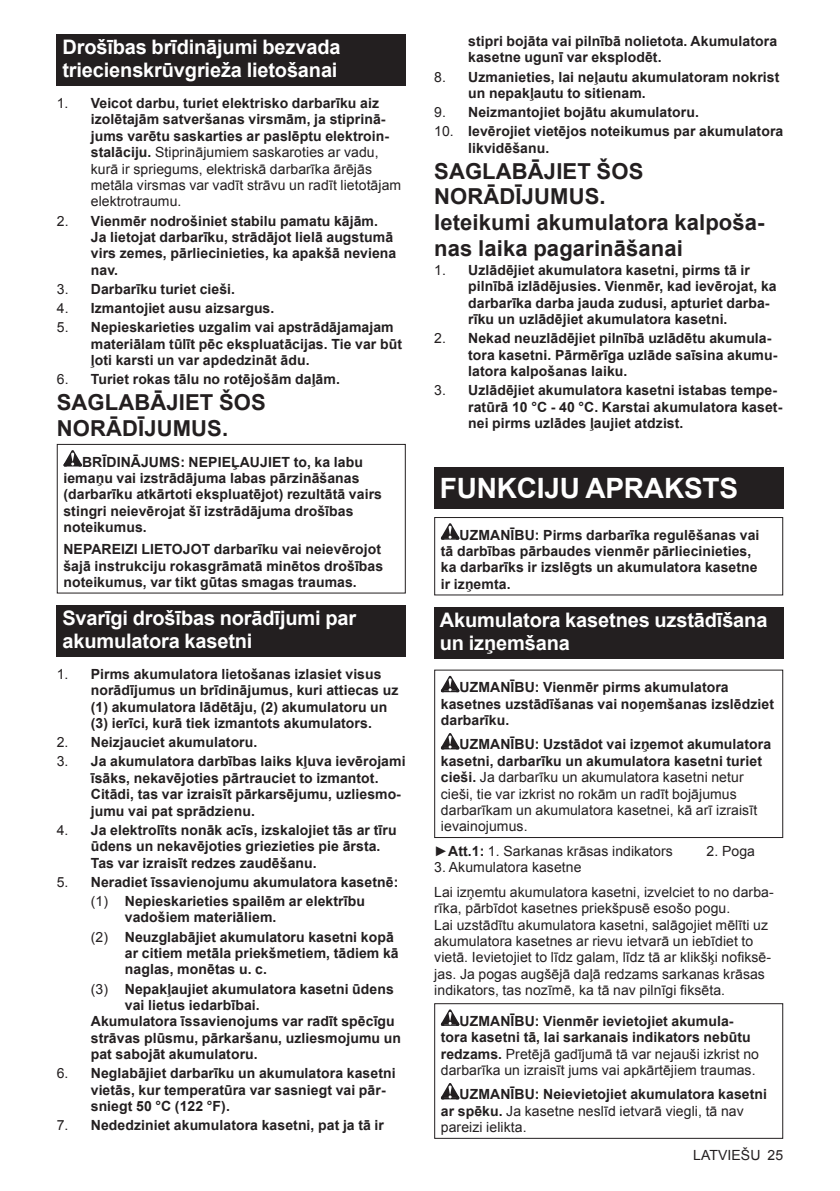
<style>
.page{position:relative;width:840px;height:1191px;background:#fff}
.page>*{position:absolute;margin:0;border:0;box-sizing:border-box;transform-origin:0 0}
.t1{font:700 28px "Arial";letter-spacing:-.01em;color:#fff}
.t2{font:700 22px/25.8px "Arial";letter-spacing:.005em;color:#231f20}
.t3{font:700 20px/23.4px "Arial";letter-spacing:-.01em;color:#fff}
.t4{font:700 14px/16.4px "Arial";letter-spacing:.005em;color:#231f20}
.t5{font:14px/16.4px "Arial";letter-spacing:.005em;color:#231f20}
.s1{font-weight:700}
.s2{font-weight:400}
</style>
<div class="page">
<div style="left:57px;top:34px;width:348px;height:52px;background:#231f20"></div>
<svg style="left:63px;top:450px;width:19px;height:16px"></svg>
<div style="left:57px;top:444px;width:348px;height:149px;border:1px solid #231f20"></div>
<div style="left:57px;top:605px;width:348px;height:52px;background:#231f20"></div>
<div style="left:434px;top:468px;width:348px;height:41px;background:#231f20"></div>
<svg style="left:440px;top:523px;width:19px;height:16px"></svg>
<div style="left:434px;top:517px;width:348px;height:78px;border:1px solid #231f20"></div>
<div style="left:434px;top:607px;width:348px;height:51px;background:#231f20"></div>
<svg style="left:440px;top:676px;width:19px;height:16px"></svg>
<svg style="left:440px;top:733px;width:19px;height:16px"></svg>
<div style="left:434px;top:669px;width:348px;height:169px;border:1px solid #231f20"></div>
<svg style="left:440px;top:1009px;width:19px;height:16px"></svg>
<svg style="left:440px;top:1083px;width:19px;height:16px"></svg>
<div style="left:434px;top:1003px;width:348px;height:135px;border:1px solid #231f20"></div>
<h3 class="t3" style="left:62px;top:36px;width:279px">Drošības brīdinājumi bezvada triecienskrūvgrieža lietošanai</h3>
<p class="t5" style="left:91px;top:95px;width:312px;text-indent:-34px">1. <span class="s1">Veicot darbu, turiet elektrisko darbarīku aiz izolētajām satveršanas virsmām, ja stiprinā&shy;jums varētu saskarties ar paslēptu elektroin&shy;stalāciju.</span> Stiprinājumiem saskaroties ar vadu, kurā ir spriegums, elektriskā darbarīka ārējās metāla virsmas var vadīt strāvu un radīt lietotājam elektrotraumu.</p>
<p class="t4" style="left:91px;top:213px;width:307px;text-indent:-34px"><span class="s2">2.</span> Vienmēr nodrošiniet stabilu pamatu kājām.<br>Ja lietojat darbarīku, strādājot lielā augstumā virs zemes, pārliecinieties, ka apakšā neviena nav.</p>
<p class="t4" style="left:57px;top:281px;width:180px"><span class="s2">3.</span> Darbarīku turiet cieši.</p>
<p class="t4" style="left:57px;top:300px;width:219px"><span class="s2">4.</span> Izmantojiet ausu aizsargus.</p>
<p class="t4" style="left:91px;top:320px;width:312px;text-indent:-34px"><span class="s2">5.</span> Nepieskarieties uzgalim vai apstrādājamajam materiālam tūlīt pēc ekspluatācijas. Tie var būt ļoti karsti un var apdedzināt ādu.</p>
<p class="t4" style="left:57px;top:371px;width:284px"><span class="s2">6.</span> Turiet rokas tālu no rotējošām daļām.</p>
<h2 class="t2" style="left:57px;top:390px;width:210px">SAGLABĀJIET ŠOS<br>NORĀDĪJUMUS.</h2>
<p class="t4" style="left:63px;top:454px;width:320px;text-indent:19px">BRĪDINĀJUMS: NEPIEĻAUJIET to, ka labu iemaņu vai izstrādājuma labas pārzināšanas (darbarīku atkārtoti ekspluatējot) rezultātā vairs stingri neievērojat šī izstrādājuma drošības noteikumus.</p>
<p class="t4" style="left:63px;top:541px;width:321px">NEPAREIZI LIETOJOT darbarīku vai neievērojot šajā instrukciju rokasgrāmatā minētos drošības noteikumus, var tikt gūtas smagas traumas.</p>
<h3 class="t3" style="left:62px;top:607px;width:295px">Svarīgi drošības norādījumi par akumulatora kasetni</h3>
<p class="t4" style="left:91px;top:666px;width:309px;text-indent:-34px"><span class="s2">1.</span> Pirms akumulatora lietošanas izlasiet visus norādījumus un brīdinājumus, kuri attiecas uz (1) akumulatora lādētāju, (2) akumulatoru un (3) ierīci, kurā tiek izmantots akumulators.</p>
<p class="t4" style="left:57px;top:734px;width:202px"><span class="s2">2.</span> Neizjauciet akumulatoru.</p>
<p class="t4" style="left:91px;top:753px;width:316px;text-indent:-34px"><span class="s2">3.</span> Ja akumulatora darbības laiks kļuva ievērojami īsāks, nekavējoties pārtrauciet to izmantot.<br>Citādi, tas var izraisīt pārkarsējumu, uzliesmo&shy;jumu vai pat sprādzienu.</p>
<p class="t4" style="left:91px;top:822px;width:307px;text-indent:-34px"><span class="s2">4.</span> Ja elektrolīts nonāk acīs, izskalojiet tās ar tīru ūdens un nekavējoties griezieties pie ārsta.<br>Tas var izraisīt redzes zaudēšanu.</p>
<p class="t4" style="left:57px;top:872px;width:343px;line-height:19.2px;text-align:center"><span class="s2">5.</span> Neradiet īssavienojumu akumulatora kasetnē: <span class="s2">(1)</span> Nepieskarieties spailēm ar elektrību</p>
<p class="t4" style="left:91px;top:908px;width:304px;line-height:19.2px;text-indent:34px">vadošiem materiāliem.<br><span class="s2">(2)</span> Neuzglabājiet akumulatoru kasetni kopā</p>
<p class="t4" style="left:125px;top:945px;width:275px">ar citiem metāla priekšmetiem, tādiem kā naglas, monētas u. c.</p>
<p class="t4" style="left:91px;top:981px;width:304px"><span class="s2">(3)</span> Nepakļaujiet akumulatora kasetni ūdens</p>
<p class="t4" style="left:125px;top:997px;width:136px">vai lietus iedarbībai.</p>
<p class="t4" style="left:91px;top:1013px;width:305px">Akumulatora īssavienojums var radīt spēcīgu</p>
<p class="t4" style="left:91px;top:1030px;width:311px">strāvas plūsmu, pārkaršanu, uzliesmojumu un</p>
<p class="t4" style="left:91px;top:1046px;width:168px">pat sabojāt akumulatoru.</p>
<p class="t4" style="left:91px;top:1065px;width:306px;text-indent:-34px"><span class="s2">6.</span> Neglabājiet darbarīku un akumulatora kasetni vietās, kur temperatūra var sasniegt vai pār&shy;sniegt 50 °C (122 °F).</p>
<p class="t4" style="left:57px;top:1117px;width:328px"><span class="s2">7.</span> Nededziniet akumulatora kasetni, pat ja tā ir</p>
<p class="t4" style="left:468px;top:33px;width:310px">stipri bojāta vai pilnībā nolietota. Akumulatora kasetne ugunī var eksplodēt.</p>
<p class="t4" style="left:468px;top:69px;width:312px;text-indent:-34px"><span class="s2">8.</span> Uzmanieties, lai neļautu akumulatoram nokrist un nepakļautu to sitienam.</p>
<p class="t4" style="left:434px;top:104px;width:266px"><span class="s2">9.</span> Neizmantojiet bojātu akumulatoru.</p>
<p class="t4" style="left:468px;top:124px;width:316px;text-indent:-34px"><span class="s2">10.</span> Ievērojiet vietējos noteikumus par akumulatora likvidēšanu.</p>
<h2 class="t2" style="left:434px;top:159px;width:332px">SAGLABĀJIET ŠOS<br>NORĀDĪJUMUS.<br>Ieteikumi akumulatora kalpoša&shy;nas laika pagarināšanai</h2>
<p class="t4" style="left:468px;top:262px;width:310px;text-indent:-34px"><span class="s2">1.</span> Uzlādējiet akumulatora kasetni, pirms tā ir pilnībā izlādējusies. Vienmēr, kad ievērojat, ka darbarīka darba jauda zudusi, apturiet darba&shy;rīku un uzlādējiet akumulatora kasetni.</p>
<p class="t4" style="left:468px;top:331px;width:310px;text-indent:-34px"><span class="s2">2.</span> Nekad neuzlādējiet pilnībā uzlādētu akumula&shy;tora kasetni. Pārmērīga uzlāde saīsina akumu&shy;latora kalpošanas laiku.</p>
<p class="t4" style="left:468px;top:383px;width:315px;text-indent:-34px"><span class="s2">3.</span> Uzlādējiet akumulatora kasetni istabas tempe&shy;ratūrā 10 °C - 40 °C. Karstai akumulatora kaset&shy;nei pirms uzlādes ļaujiet atdzist.</p>
<h1 class="t1" style="left:439px;top:469px;width:299px">FUNKCIJU APRAKSTS</h1>
<p class="t4" style="left:440px;top:527px;width:320px;text-indent:19px">UZMANĪBU: Pirms darbarīka regulēšanas vai tā darbības pārbaudes vienmēr pārliecinieties, ka darbarīks ir izslēgts un akumulatora kasetne ir izņemta.</p>
<h3 class="t3" style="left:439px;top:608px;width:329px">Akumulatora kasetnes uzstādīšana un izņemšana</h3>
<p class="t4" style="left:440px;top:679px;width:334px;text-indent:19px">UZMANĪBU: Vienmēr pirms akumulatora kasetnes uzstādīšanas vai noņemšanas izslēdziet darbarīku.</p>
<p class="t5" style="left:440px;top:736px;width:331px;text-indent:19px"><span class="s1">UZMANĪBU: Uzstādot vai izņemot akumulatora kasetni, darbarīku un akumulatora kasetni turiet cieši.</span> Ja darbarīku un akumulatora kasetni netur cieši, tie var izkrist no rokām un radīt bojājumus darbarīkam un akumulatora kasetnei, kā arī izraisīt ievainojumus.</p>
<p class="t5" style="left:434px;top:842px;width:240px">►<span class="s1">Att.1:</span> 1. Sarkanas krāsas indikators</p>
<p class="t5" style="left:706px;top:842px;width:50px">2. Poga</p>
<p class="t5" style="left:434px;top:854px;width:341px;line-height:24.8px">3. Akumulatora kasetne<br>Lai izņemtu akumulatora kasetni, izvelciet to no darba-</p>
<p class="t5" style="left:434px;top:900px;width:338px">rīka, pārbīdot kasetnes priekšpusē esošo pogu.<br>Lai uzstādītu akumulatora kasetni, salāgojiet mēlīti uz akumulatora kasetnes ar rievu ietvarā un iebīdiet to vietā. Ievietojiet to līdz galam, līdz tā ar klikšķi nofiksē&shy;jas. Ja pogas augšējā daļā redzams sarkanas krāsas indikators, tas nozīmē, ka tā nav pilnīgi fiksēta.</p>
<p class="t4" style="left:440px;top:1013px;width:319px;text-align:center">UZMANĪBU: Vienmēr ievietojiet akumula-<br>tora kasetni tā, lai sarkanais indikators nebūtu redzams. <span class="s2">Pretējā gadījumā tā var nejauši izkrist no darbarīka un izraisīt jums vai apkārtējiem traumas.</span></p>
<p class="t5" style="left:440px;top:1086px;width:327px;text-indent:19px"><span class="s1">UZMANĪBU: Neievietojiet akumulatora kasetni ar spēku.</span> Ja kasetne neslīd ietvarā viegli, tā nav pareizi ielikta.</p>
<p class="t5" style="left:692px;top:1147px;width:91px">LATVIEŠU 25</p>
</div>
